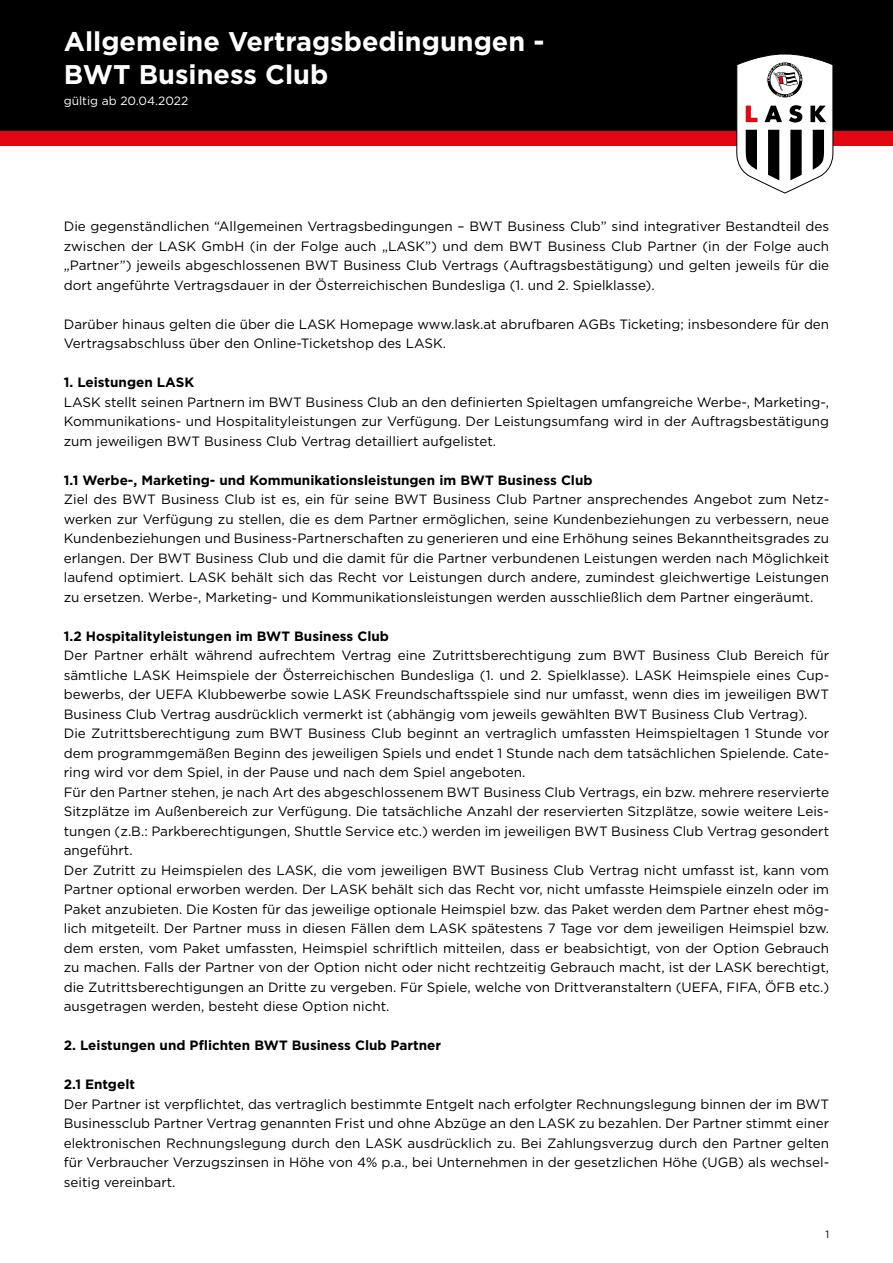
<style>
.page{position:relative;width:893px;height:1263px;background:#fff}
.page>*{position:absolute;margin:0;border:0;box-sizing:border-box;transform-origin:0 0}
.t1{font:700 27px/32.5px "Gotham";color:#fff}
.t2{font:13.5px/19.5px "Gotham";color:#000;text-align:justify}
.t3{font:700 13.5px "Gotham";color:#000}
.t4{font:12px "Gotham";color:#fff}
.t5{font:10.5px "Gotham";color:#000}
</style>
<div class="page">
<div style="left:0;top:0;width:893px;height:145px;background:#000"></div>
<div style="left:0;top:131px;width:893px;height:15px;background:#e30613"></div>
<svg style="left:736px;top:54px;width:98px;height:140px"></svg>
<h1 class="t1" style="left:64px;top:25px;width:482px">Allgemeine Vertragsbedingungen -<br>BWT Business Club</h1>
<p class="t4" style="left:64px;top:93px;width:126px">gültig ab 20.04.2022</p>
<p class="t2" style="left:64px;top:216px;width:767px">Die gegenständlichen “Allgemeinen Vertragsbedingungen – BWT Business Club” sind integrativer Bestandteil des zwischen der LASK GmbH (in der Folge auch „LASK”) und dem BWT Business Club Partner (in der Folge auch „Partner”) jeweils abgeschlossenen BWT Business Club Vertrags (Auftragsbestätigung) und gelten jeweils für die dort angeführte Vertragsdauer in der Österreichischen Bundesliga (1. und 2. Spielklasse).</p>
<p class="t2" style="left:64px;top:314px;width:767px">Darüber hinaus gelten die über die LASK Homepage www.lask.at abrufbaren AGBs Ticketing; insbesondere für den<br>Vertragsabschluss über den Online-Ticketshop des LASK.</p>
<p class="t3" style="left:64px;top:373px;width:132px">1. Leistungen LASK</p>
<p class="t2" style="left:64px;top:392px;width:767px">LASK stellt seinen Partnern im BWT Business Club an den definierten Spieltagen umfangreiche Werbe-, Marketing-, Kommunikations- und Hospitalityleistungen zur Verfügung. Der Leistungsumfang wird in der Auftragsbestätigung zum jeweiligen BWT Business Club Vertrag detailliert aufgelistet.</p>
<p class="t3" style="left:64px;top:471px;width:530px">1.1 Werbe-, Marketing- und Kommunikationsleistungen im BWT Business Club</p>
<p class="t2" style="left:64px;top:489px;width:767px">Ziel des BWT Business Club ist es, ein für seine BWT Business Club Partner ansprechendes Angebot zum Netz&shy;werken zur Verfügung zu stellen, die es dem Partner ermöglichen, seine Kundenbeziehungen zu verbessern, neue Kundenbeziehungen und Business-Partnerschaften zu generieren und eine Erhöhung seines Bekanntheitsgrades zu erlangen. Der BWT Business Club und die damit für die Partner verbundenen Leistungen werden nach Möglichkeit laufend optimiert. LASK behält sich das Recht vor Leistungen durch andere, zumindest gleichwertige Leistungen zu ersetzen. Werbe-, Marketing- und Kommunikationsleistungen werden ausschließlich dem Partner eingeräumt.</p>
<p class="t3" style="left:64px;top:627px;width:327px">1.2 Hospitalityleistungen im BWT Business Club</p>
<p class="t2" style="left:64px;top:645px;width:767px;text-align:left">Der Partner erhält während aufrechtem Vertrag eine Zutrittsberechtigung zum BWT Business Club Bereich für sämtliche LASK Heimspiele der Österreichischen Bundesliga (1. und 2. Spielklasse). LASK Heimspiele eines Cup&shy;bewerbs, der UEFA Klubbewerbe sowie LASK Freundschaftsspiele sind nur umfasst, wenn dies im jeweiligen BWT Business Club Vertrag ausdrücklich vermerkt ist (abhängig vom jeweils gewählten BWT Business Club Vertrag).<br>Die Zutrittsberechtigung zum BWT Business Club beginnt an vertraglich umfassten Heimspieltagen 1 Stunde vor dem programmgemäßen Beginn des jeweiligen Spiels und endet 1 Stunde nach dem tatsächlichen Spielende. Cate&shy;ring wird vor dem Spiel, in der Pause und nach dem Spiel angeboten.<br>Für den Partner stehen, je nach Art des abgeschlossenem BWT Business Club Vertrags, ein bzw. mehrere reservierte Sitzplätze im Außenbereich zur Verfügung. Die tatsächliche Anzahl der reservierten Sitzplätze, sowie weitere Leis&shy;tungen (z.B.: Parkberechtigungen, Shuttle Service etc.) werden im jeweiligen BWT Business Club Vertrag gesondert angeführt.<br>Der Zutritt zu Heimspielen des LASK, die vom jeweiligen BWT Business Club Vertrag nicht umfasst ist, kann vom Partner optional erworben werden. Der LASK behält sich das Recht vor, nicht umfasste Heimspiele einzeln oder im Paket anzubieten. Die Kosten für das jeweilige optionale Heimspiel bzw. das Paket werden dem Partner ehest mög&shy;lich mitgeteilt. Der Partner muss in diesen Fällen dem LASK spätestens 7 Tage vor dem jeweiligen Heimspiel bzw. dem ersten, vom Paket umfassten, Heimspiel schriftlich mitteilen, dass er beabsichtigt, von der Option Gebrauch zu machen. Falls der Partner von der Option nicht oder nicht rechtzeitig Gebrauch macht, ist der LASK berechtigt, die Zutrittsberechtigungen an Dritte zu vergeben. Für Spiele, welche von Drittveranstaltern (UEFA, FIFA, ÖFB etc.) ausgetragen werden, besteht diese Option nicht.</p>
<p class="t3" style="left:64px;top:1036px;width:379px">2. Leistungen und Pflichten BWT Business Club Partner</p>
<p class="t3" style="left:64px;top:1075px;width:73px">2.1 Entgelt</p>
<p class="t2" style="left:64px;top:1094px;width:767px">Der Partner ist verpflichtet, das vertraglich bestimmte Entgelt nach erfolgter Rechnungslegung binnen der im BWT Businessclub Partner Vertrag genannten Frist und ohne Abzüge an den LASK zu bezahlen. Der Partner stimmt einer elektronischen Rechnungslegung durch den LASK ausdrücklich zu. Bei Zahlungsverzug durch den Partner gelten für Verbraucher Verzugszinsen in Höhe von 4% p.a., bei Unternehmen in der gesetzlichen Höhe (UGB) als wechsel&shy;seitig vereinbart.</p>
<p class="t5" style="left:825px;top:1228px;width:5px">1</p>
</div>
